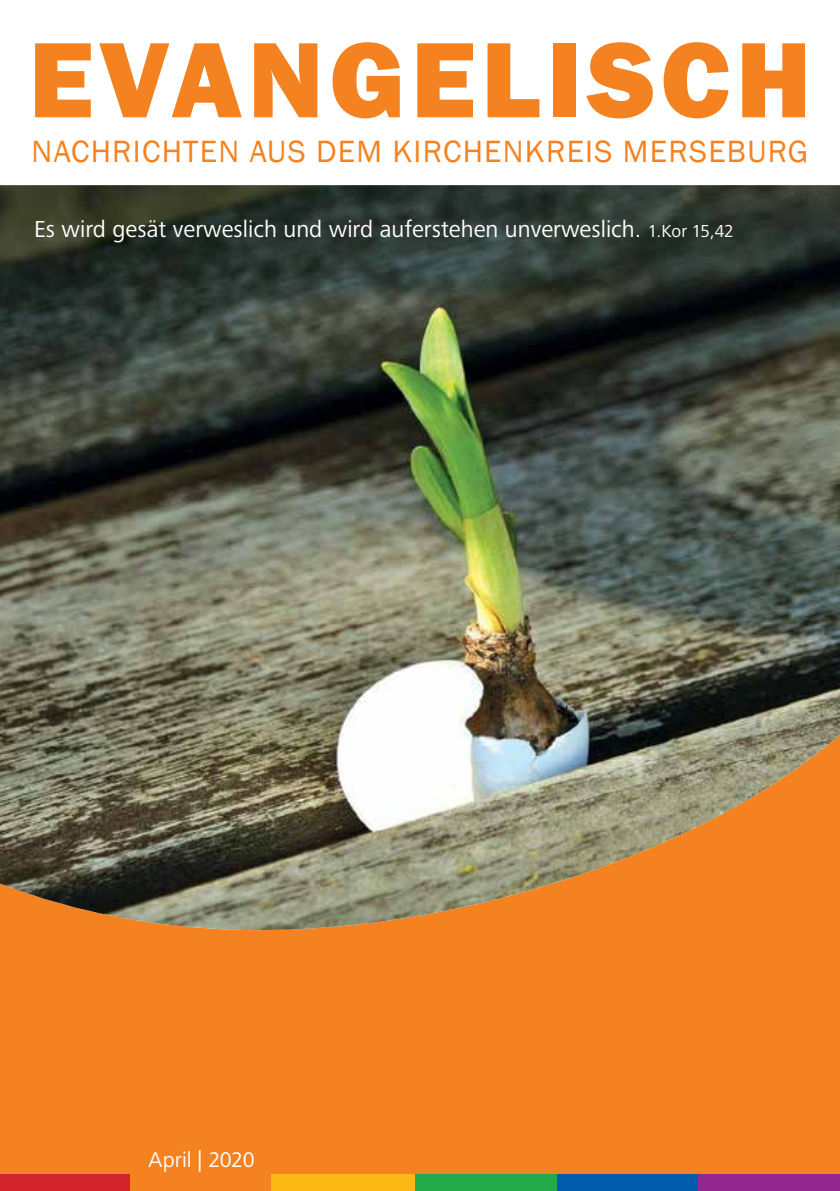
<style>
.page{position:relative;width:840px;height:1191px;background:#fff}
.page>*{position:absolute;margin:0;border:0;box-sizing:border-box;transform-origin:0 0}
.t1{font:800 110.8px "Franklin Gothic";letter-spacing:.05em;color:#f58220}
.t2{font:31.6px "Franklin Gothic";letter-spacing:.04em;color:#f58220}
.t3{font:24px "Frutiger Next Pro";color:#fff}
.t4{font:22px "Frutiger Next Pro";letter-spacing:-.005em;color:#fff}
.s1{font-size:18px}
</style>
<div class="page">
<div style="left:0;top:219px;width:839px;height:956px;background:#f58220"></div>
<img style="left:0;top:185px;width:839px;height:745px">
<div style="left:413px;top:1174px;width:144px;height:17px;background:#23aa4a"></div>
<div style="left:697px;top:1174px;width:142px;height:17px;background:#92278f"></div>
<div style="left:0;top:1174px;width:146px;height:17px;background:#d2232a"></div>
<div style="left:130px;top:1174px;width:143px;height:17px;background:#f58220"></div>
<div style="left:271px;top:1174px;width:143px;height:17px;background:#fdb913"></div>
<div style="left:557px;top:1174px;width:140px;height:17px;background:#005baa"></div>
<h1 class="t1" style="left:29px;top:8px;width:783px">EVANGELISCH</h1>
<h2 class="t2" style="left:32px;top:132px;width:777px">NACHRICHTEN AUS DEM KIRCHENKREIS MERSEBURG</h2>
<p class="t3" style="left:34px;top:215px;width:700px">Es wird gesät verweslich und wird auferstehen unverweslich. <span class="s1">1.Kor 15,42</span></p>
<p class="t4" style="left:148px;top:1147px;width:107px">April | 2020</p>
</div>
